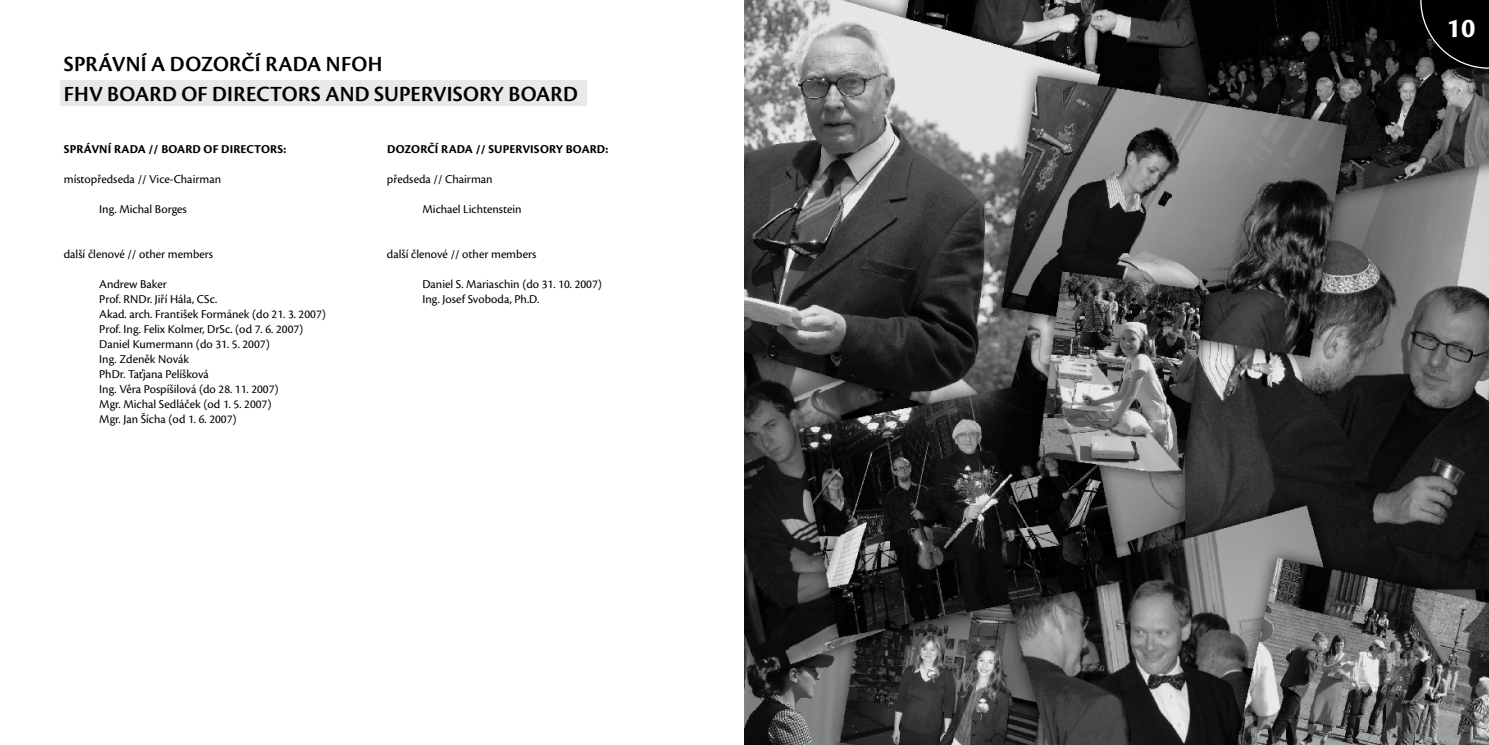
<style>
.page{position:relative;width:1489px;height:745px;background:#fff}
.page>*{position:absolute;margin:0;border:0;box-sizing:border-box;transform-origin:0 0}
.t1{font:700 28.75px "Cronos Pro";color:#fff}
.t2{font:22.5px/30px "Cronos Pro Semibold Subh";letter-spacing:.01em;color:#000}
.t3{font:12.5px/15px "Cronos Pro";color:#000}
.t4{font:700 12.5px "Cronos Pro";letter-spacing:.01em;color:#000}
</style>
<div class="page">
<img style="left:744px;top:0;width:744px;height:744px">
<div style="left:61px;top:80px;width:525px;height:26px;background:#e8e9ea"></div>
<svg style="left:1420px;top:0;width:68px;height:69px;background:#0c0c0c"></svg>
<h2 class="t2" style="left:64px;top:49px;width:320px">SPRÁVNÍ A DOZORČÍ RADA NFOH<br>FHV BOARD</h2>
<h2 class="t2" style="left:181px;top:79px;width:43px">OF DIRE</h2>
<h2 class="t2" style="left:256px;top:79px;width:85px">CTORS AND</h2>
<h2 class="t2" style="left:374px;top:79px;width:23px">SUPER</h2>
<h2 class="t2" style="left:433px;top:79px;width:45px">VISORY</h2>
<h2 class="t2" style="left:508px;top:79px;width:28px">BOARD</h2>
<p class="t4" style="left:64px;top:142px;width:224px">SPRÁVNÍ RADA // BOARD OF DIRECTORS:</p>
<p class="t3" style="left:64px;top:172px;width:159px">místopředseda // Vice-Chairman</p>
<p class="t3" style="left:99px;top:202px;width:89px">Ing. Michal Borges</p>
<p class="t3" style="left:64px;top:247px;width:151px">další členové // other members</p>
<p class="t3" style="left:99px;top:277px;width:228px">Andrew Baker<br>Prof. RNDr. Jiří Hála, CSc.<br>Akad. arch. František Formánek (do 21. 3. 2007)<br>Prof. Ing. Felix Kolmer, DrSc. (od 7. 6. 2007)<br>Daniel Kumermann (do 31. 5. 2007)<br>Ing. Zdeněk Novák<br>PhDr. Taťjana Pelíšková<br>Ing. Věra Pospíšilová (do 28. 11. 2007)<br>Mgr. Michal Sedláček (od 1. 5. 2007)<br>Mgr. Jan Šícha (od 1. 6. 2007)</p>
<p class="t4" style="left:387px;top:142px;width:223px">DOZORČÍ RADA // SUPERVISORY BOARD:</p>
<p class="t3" style="left:387px;top:172px;width:107px">předseda // Chairman</p>
<p class="t3" style="left:422px;top:202px;width:101px">Michael Lichtenstein</p>
<p class="t3" style="left:387px;top:247px;width:151px">další členové // other members</p>
<p class="t3" style="left:422px;top:277px;width:181px">Daniel S. Mariaschin (do 31. 10. 2007)<br>Ing. Josef Svoboda, Ph.D.</p>
<h1 class="t1" style="left:1446px;top:12px;width:30px">10</h1>
</div>
